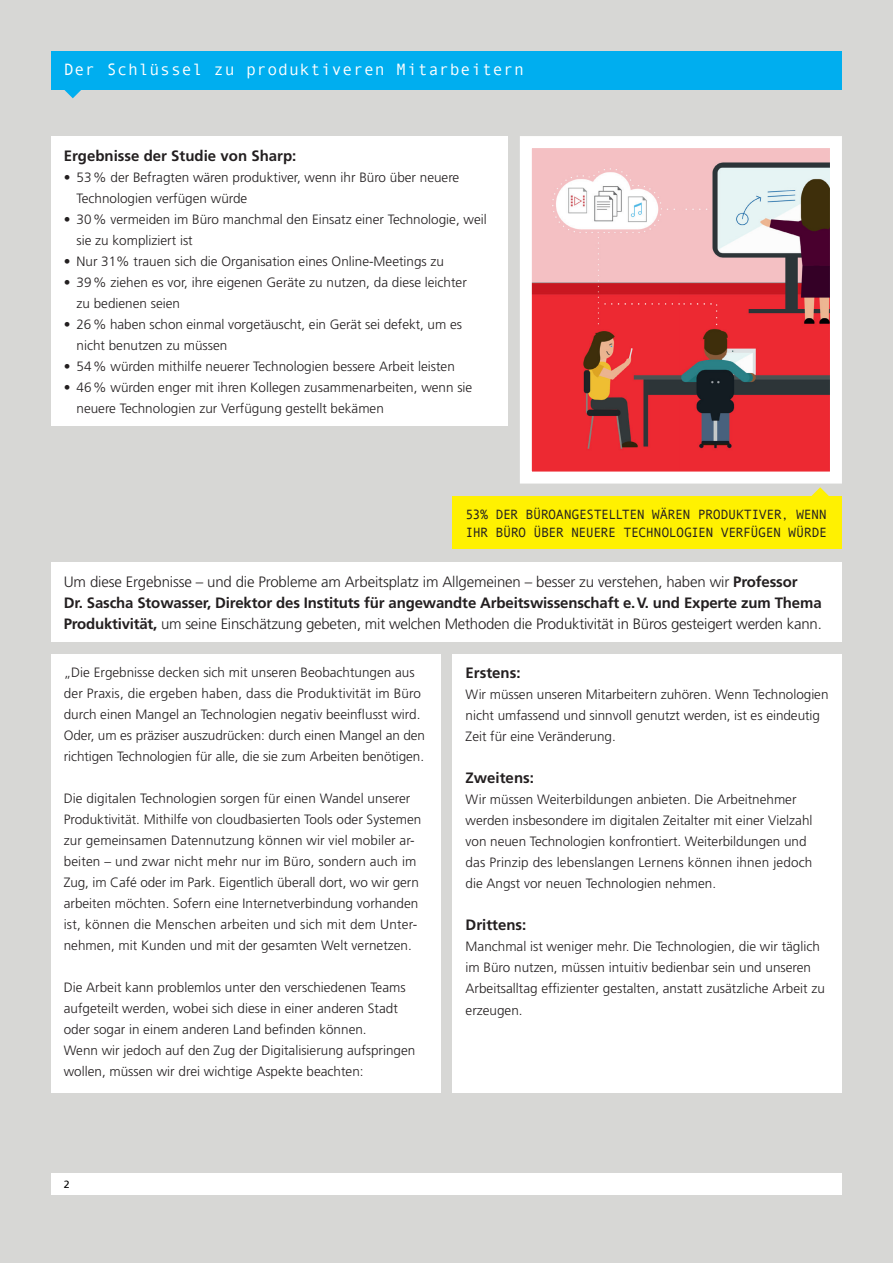
<style>
.page{position:relative;width:893px;height:1263px;background:#d7d7d5}
.page>*{position:absolute;margin:0;border:0;box-sizing:border-box;transform-origin:0 0}
.t1{font:16.5px "Andale Mono";letter-spacing:.05em;color:#fff}
.t2{font:300 15px/21px "Frutiger";letter-spacing:-.015em;color:#231f20}
.t3{font:700 15px "Frutiger";color:#231f20}
.t4{font:300 13.5px/21px "Frutiger";color:#231f20}
.t5{font:13.5px/18px "Andale Mono";letter-spacing:-.04em;color:#231f20}
.t6{font:10.5px "Frutiger";color:#000001}
.s1{font-weight:700}
</style>
<div class="page">
<svg style="left:520px;top:136px;width:322px;height:348px;background:#d4797d"></svg>
<div style="left:51px;top:1174px;width:791px;height:21px;background:#fff"></div>
<div style="left:51px;top:136px;width:456px;height:289px;background:#fff"></div>
<div style="left:51px;top:562px;width:791px;height:79px;background:#fff"></div>
<div style="left:51px;top:654px;width:389px;height:438px;background:#fff"></div>
<div style="left:453px;top:654px;width:389px;height:438px;background:#fff"></div>
<svg style="left:811px;top:487px;width:18px;height:9px"></svg>
<div style="left:453px;top:496px;width:389px;height:53px;background:#fff101"></div>
<div style="left:51px;top:51px;width:791px;height:38px;background:#00aeef"></div>
<svg style="left:64px;top:89px;width:18px;height:9px"></svg>
<p class="t1" style="left:64px;top:59px;width:462px">Der Schlüssel zu produktiveren Mitarbeitern</p>
<p class="t3" style="left:64px;top:146px;width:234px">Ergebnisse der Studie von Sharp:</p>
<p class="t4" style="left:77px;top:166px;width:384px;text-indent:-13px">• 53 % der Befragten wären produktiver, wenn ihr Büro über neuere<br>Technologien verfügen würde</p>
<p class="t4" style="left:77px;top:208px;width:412px;text-indent:-13px">• 30 % vermeiden im Büro manchmal den Einsatz einer Technologie, weil sie zu kompliziert ist</p>
<p class="t4" style="left:64px;top:250px;width:382px">• Nur 31% trauen sich die Organisation eines Online-Meetings zu</p>
<p class="t4" style="left:77px;top:271px;width:392px;text-indent:-13px">• 39 % ziehen es vor, ihre eigenen Geräte zu nutzen, da diese leichter zu bedienen seien</p>
<p class="t4" style="left:77px;top:313px;width:387px;text-indent:-13px">• 26 % haben schon einmal vorgetäuscht, ein Gerät sei defekt, um es nicht benutzen zu müssen</p>
<p class="t4" style="left:64px;top:355px;width:393px">• 54 % würden mithilfe neuerer Technologien bessere Arbeit leisten</p>
<p class="t4" style="left:77px;top:376px;width:397px;text-indent:-13px">• 46 % würden enger mit ihren Kollegen zusammenarbeiten, wenn sie neuere Technologien zur Verfügung gestellt bekämen</p>
<p class="t5" style="left:466px;top:504px;width:363px">53% DER BÜROANGESTELLTEN WÄREN PRODUKTIVER, WENN<br>IHR BÜRO ÜBER NEUERE TECHNOLOGIEN VERFÜGEN WÜRDE</p>
<p class="t2" style="left:64px;top:571px;width:760px">Um diese Ergebnisse – und die Probleme am Arbeitsplatz im Allgemeinen – besser zu verstehen, haben wir <span class="s1">Professor<br>Dr. Sascha Stowasser, Direktor des Instituts für angewandte Arbeitswissenschaft e. V. und Experte zum Thema<br>Produktivität,</span> um seine Einschätzung gebeten, mit welchen Methoden die Produktivität in Büros gesteigert werden kann.</p>
<p class="t4" style="left:64px;top:662px;width:363px">„Die Ergebnisse decken sich mit unseren Beobachtungen aus der Praxis, die ergeben haben, dass die Produktivität im Büro durch einen Mangel an Technologien negativ beeinflusst wird.<br>Oder, um es präziser auszudrücken: durch einen Mangel an den richtigen Technologien für alle, die sie zum Arbeiten benötigen.</p>
<p class="t4" style="left:64px;top:788px;width:359px">Die digitalen Technologien sorgen für einen Wandel unserer Produktivität. Mithilfe von cloudbasierten Tools oder Systemen zur gemeinsamen Datennutzung können wir viel mobiler ar&shy;beiten – und zwar nicht mehr nur im Büro, sondern auch im Zug, im Café oder im Park. Eigentlich überall dort, wo wir gern arbeiten möchten. Sofern eine Internetverbindung vorhanden ist, können die Menschen arbeiten und sich mit dem Unter&shy;nehmen, mit Kunden und mit der gesamten Welt vernetzen.</p>
<p class="t4" style="left:64px;top:977px;width:353px">Die Arbeit kann problemlos unter den verschiedenen Teams aufgeteilt werden, wobei sich diese in einer anderen Stadt oder sogar in einem anderen Land befinden können.<br>Wenn wir jedoch auf den Zug der Digitalisierung aufspringen wollen, müssen wir drei wichtige Aspekte beachten:</p>
<p class="t3" style="left:466px;top:664px;width:57px">Erstens:</p>
<p class="t4" style="left:466px;top:684px;width:364px">Wir müssen unseren Mitarbeitern zuhören. Wenn Technologien nicht umfassend und sinnvoll genutzt werden, ist es eindeutig<br>Zeit für eine Veränderung.</p>
<p class="t3" style="left:466px;top:769px;width:70px">Zweitens:</p>
<p class="t4" style="left:466px;top:789px;width:348px">Wir müssen Weiterbildungen anbieten. Die Arbeitnehmer werden insbesondere im digitalen Zeitalter mit einer Vielzahl von neuen Technologien konfrontiert. Weiterbildungen und das Prinzip des lebenslangen Lernens können ihnen jedoch die Angst vor neuen Technologien nehmen.</p>
<p class="t3" style="left:466px;top:916px;width:62px">Drittens:</p>
<p class="t4" style="left:466px;top:936px;width:361px">Manchmal ist weniger mehr. Die Technologien, die wir täglich im Büro nutzen, müssen intuitiv bedienbar sein und unseren Arbeitsalltag effizienter gestalten, anstatt zusätzliche Arbeit zu erzeugen.</p>
<p class="t6" style="left:64px;top:1178px;width:7px">2</p>
</div>
